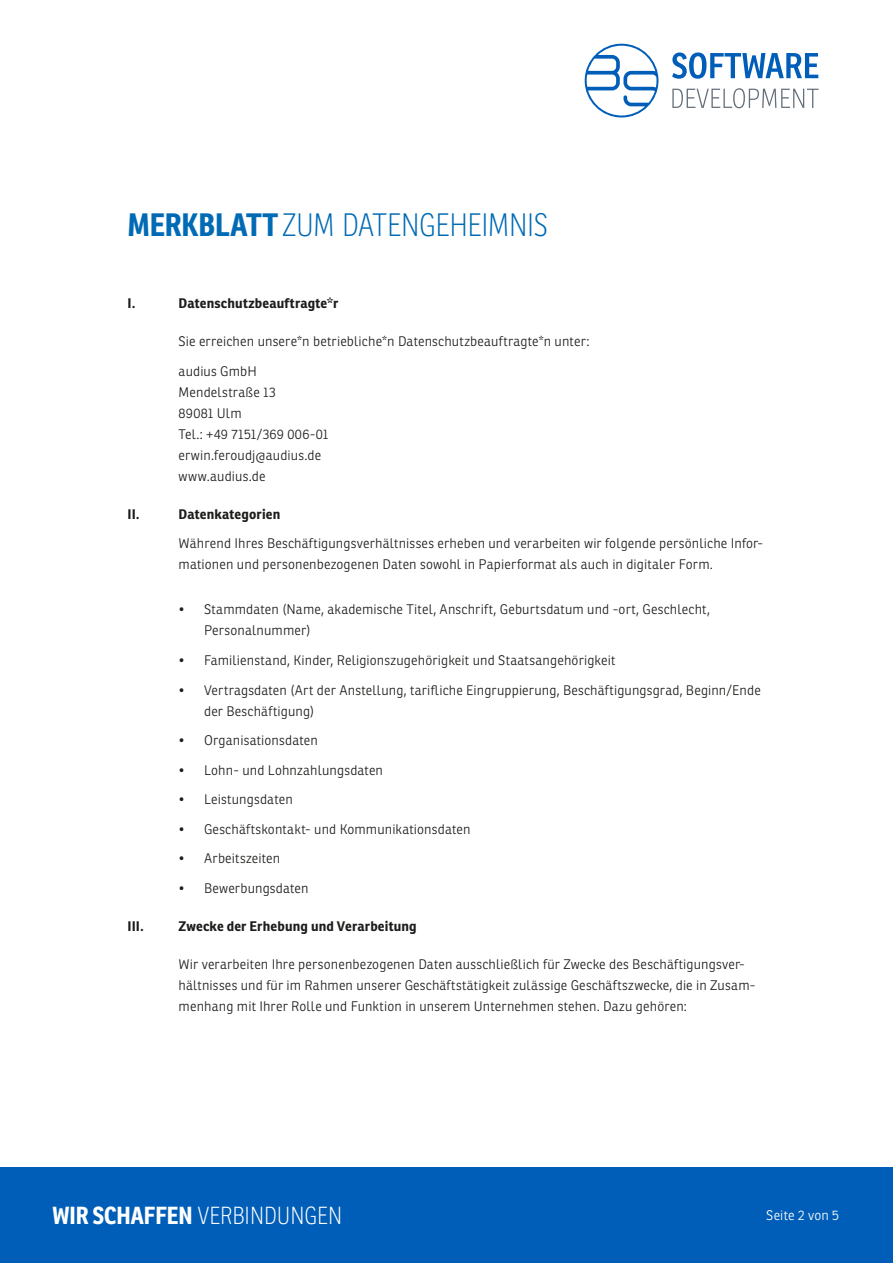
<style>
.page{position:relative;width:893px;height:1263px;background:#fff}
.page>*{position:absolute;margin:0;border:0;box-sizing:border-box;transform-origin:0 0}
.t1{font:100 31.5px "Ronnia Cond";letter-spacing:-.015em;color:#006ab4}
.t2{font:100 24px "Ronnia Cond";color:#fff}
.t3{font:300 13.5px/21px "Ronnia";letter-spacing:.01em;color:#1d1d1b}
.t4{font:700 13.5px "Ronnia";letter-spacing:.01em;color:#1d1d1b}
.t5{font:300 13.5px "Ronnia";letter-spacing:.01em;color:#fff}
.s1{font-weight:700}
</style>
<div class="page">
<div style="left:0;top:1167px;width:893px;height:96px;background:#005eb8"></div>
<svg style="left:672px;top:88px;width:147px;height:20px"></svg>
<svg style="left:672px;top:52px;width:146px;height:27px"></svg>
<svg style="left:585px;top:44px;width:73px;height:73px"></svg>
<h1 class="t1" style="left:128px;top:208px;width:422px"><span class="s1">MERKBLATT</span>ZUM DATENGEHEIMNIS</h1>
<p class="t4" style="left:128px;top:295px;width:10px">I.</p>
<p class="t4" style="left:179px;top:295px;width:161px">Datenschutzbeauftragte*r</p>
<p class="t3" style="left:179px;top:327px;width:412px;line-height:29.5px">Sie erreichen unsere*n betriebliche*n Datenschutzbeauftragte*n unter: audius GmbH</p>
<p class="t3" style="left:179px;top:382px;width:151px">Mendelstraße 13<br>89081 Ulm<br>Tel.: +49 7151/369 006-01 erwin.feroudj@audius.de www.audius.de</p>
<p class="t4" style="left:128px;top:506px;width:14px">II.</p>
<p class="t4" style="left:179px;top:506px;width:103px">Datenkategorien</p>
<p class="t3" style="left:179px;top:532px;width:586px">Während Ihres Beschäftigungsverhältnisses erheben und verarbeiten wir folgende persönliche Infor&shy;mationen und personenbezogenen Daten sowohl in Papierformat als auch in digitaler Form.</p>
<p class="t3" style="left:204px;top:599px;width:507px;text-indent:-26px">• Stammdaten (Name, akademische Titel, Anschrift, Geburtsdatum und -ort, Geschlecht,<br>Personalnummer)</p>
<p class="t3" style="left:179px;top:650px;width:438px">• Familienstand, Kinder, Religionszugehörigkeit und Staatsangehörigkeit</p>
<p class="t3" style="left:204px;top:679px;width:558px;text-indent:-26px">• Vertragsdaten (Art der Anstellung, tarifliche Eingruppierung, Beschäftigungsgrad, Beginn/Ende der Beschäftigung)</p>
<p class="t3" style="left:179px;top:730px;width:141px">• Organisationsdaten</p>
<p class="t3" style="left:179px;top:759px;width:206px">• Lohn- und Lohnzahlungsdaten</p>
<p class="t3" style="left:179px;top:789px;width:116px">• Leistungsdaten</p>
<p class="t3" style="left:179px;top:818px;width:293px">• Geschäftskontakt- und Kommunikationsdaten</p>
<p class="t3" style="left:179px;top:848px;width:103px">• Arbeitszeiten</p>
<p class="t3" style="left:179px;top:877px;width:132px">• Bewerbungsdaten</p>
<p class="t4" style="left:128px;top:917px;width:18px">III.</p>
<p class="t4" style="left:179px;top:917px;width:240px">Zwecke der Erhebung und Verarbeitung</p>
<p class="t3" style="left:179px;top:953px;width:578px">Wir verarbeiten Ihre personenbezogenen Daten ausschließlich für Zwecke des Beschäftigungsver&shy;hältnisses und für im Rahmen unserer Geschäftstätigkeit zulässige Geschäftszwecke, die in Zusam&shy;menhang mit Ihrer Rolle und Funktion in unserem Unternehmen stehen. Dazu gehören:</p>
<h2 class="t2" style="left:52px;top:1202px;width:291px"><span class="s1">WIR SCHAFFEN</span> VERBINDUNGEN</h2>
<p class="t5" style="left:766px;top:1207px;width:74px">Seite 2 von 5</p>
</div>
